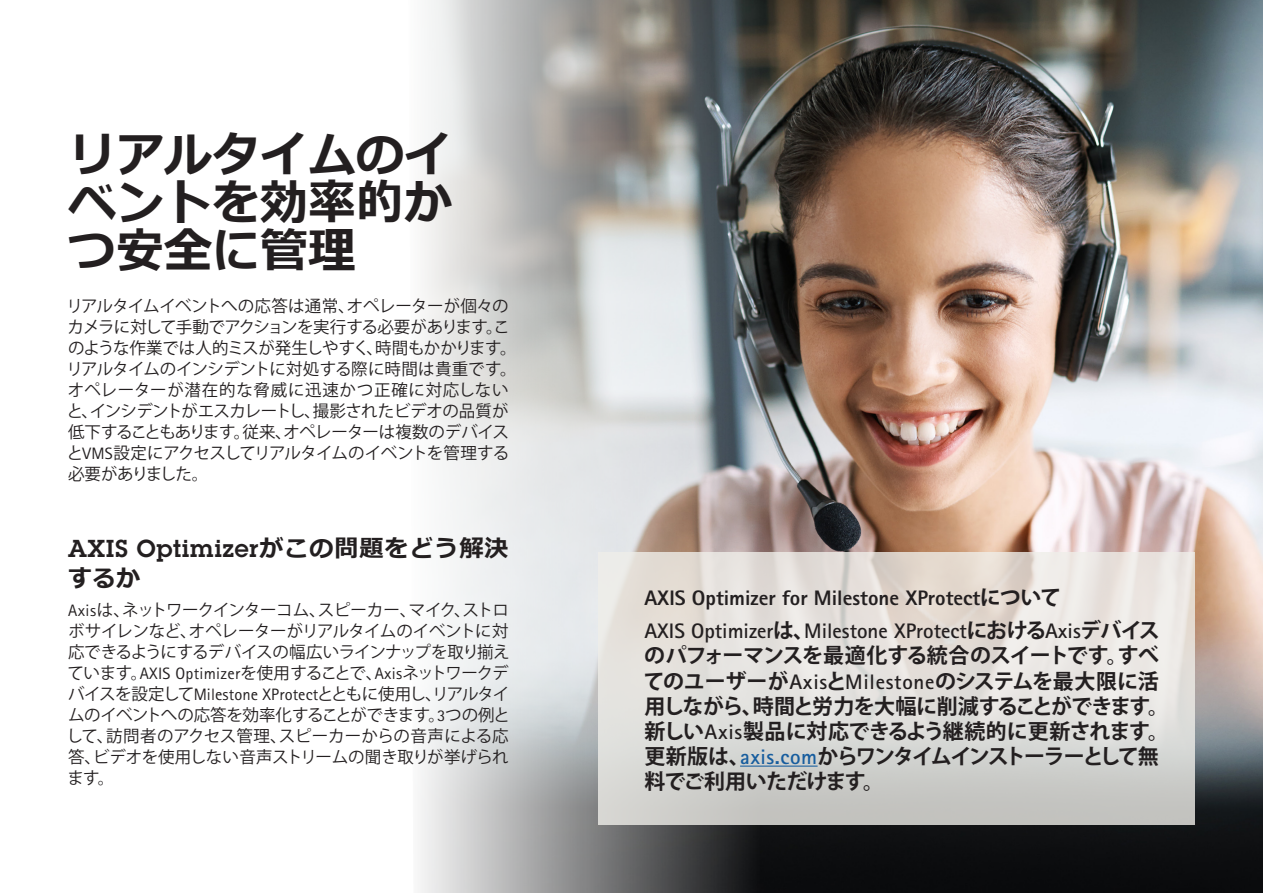
<style>
.page{position:relative;width:1263px;height:893px;background:#fff}
.page>*{position:absolute;margin:0;border:0;box-sizing:border-box;transform-origin:0 0}
.t1{font:700 48px/48px "Meiryo";color:#231f20;text-align:justify}
.t2{font:600 24px/30px "Lubalin Graph ECG";letter-spacing:.035em;color:#231f20}
.t3{font:700 21px/25.2px "Koz Go Pro";letter-spacing:-.04em;color:#231f20}
.t4{font:800 21px "Rotis Sans Serif Pro";color:#231f20}
.t5{font:16.5px/21px "Koz Go Pro";letter-spacing:-.025em;color:#231f20}
.s1{font-family:"Rotis Sans Serif Pro"}
.s2{font-family:"Meiryo";font-weight:700}
.s3{font-family:"Koz Go Pro";font-weight:700}
.s4{font-family:"Rotis Sans Serif Pro";color:#175d9e}
</style>
<div class="page">
<img style="left:420px;top:0;width:843px;height:893px">
<svg style="left:598px;top:552px;width:597px;height:273px;background:#dddad6"></svg>
<hr style="left:740px;top:766px;width:78px;height:1px;background:#175d9e">
<p class="t1" style="left:68px;top:133px;width:386px">リアルタイムのイベントを効率的かつ安全に管理</p>
<p class="t5" style="left:67px;top:296px;width:451px">リアルタイムイベントへの応答は通常、オペレーターが個々のカメラに対して手動でアクションを実行する必要があります。このような作業では人的ミスが発生しやすく、時間もかかります。リアルタイムのインシデントに対処する際に時間は貴重です。オペレーターが潜在的な脅威に迅速かつ正確に対応しないと、インシデントがエスカレートし、撮影されたビデオの品質が低下することもあります。従来、オペレーターは複数のデバイスと<span class="s1">VMS</span>設定にアクセスしてリアルタイムのイベントを管理する必要がありました。</p>
<p class="t2" style="left:68px;top:534px;width:442px">AXIS Optimizer<span class="s2">がこの問題をどう解決するか</span></p>
<p class="t5" style="left:66px;top:600px;width:445px;text-align:justify"><span class="s1">Axis</span>は、ネットワークインターコム、スピーカー、マイク、ストロボサイレンなど、オペレーターがリアルタイムのイベントに対応できるようにするデバイスの幅広いラインナップを取り揃えています。<span class="s1">AXIS Optimizer</span>を使用することで、<span class="s1">Axis</span>ネットワークデバイスを設定して<span class="s1">Milestone XProtect</span>とともに使用し、リアルタイムのイベントへの応答を効率化することができます。<span class="s1">3</span>つの例として、訪問者のアクセス管理、スピーカーからの音声による応答、ビデオを使用しない音声ストリームの聞き取りが挙げられます。</p>
<p class="t4" style="left:644px;top:584px;width:418px">AXIS Optimizer for Milestone XProtect<span class="s3">について</span></p>
<p class="t3" style="left:643px;top:619px;width:527px"><span class="s1">AXIS Optimizer</span>は、<span class="s1">Milestone XProtect</span>における<span class="s1">Axis</span>デバイスのパフォーマンスを最適化する統合のスイートです。すべてのユーザーが<span class="s1">Axis</span>と<span class="s1">Milestone</span>のシステムを最大限に活用しながら、時間と労力を大幅に削減することができます。新しい<span class="s1">Axis</span>製品に対応できるよう継続的に更新されます。更新版は、<span class="s4">axis.com</span>からワンタイムインストーラーとして無料でご利用いただけます。</p>
</div>
